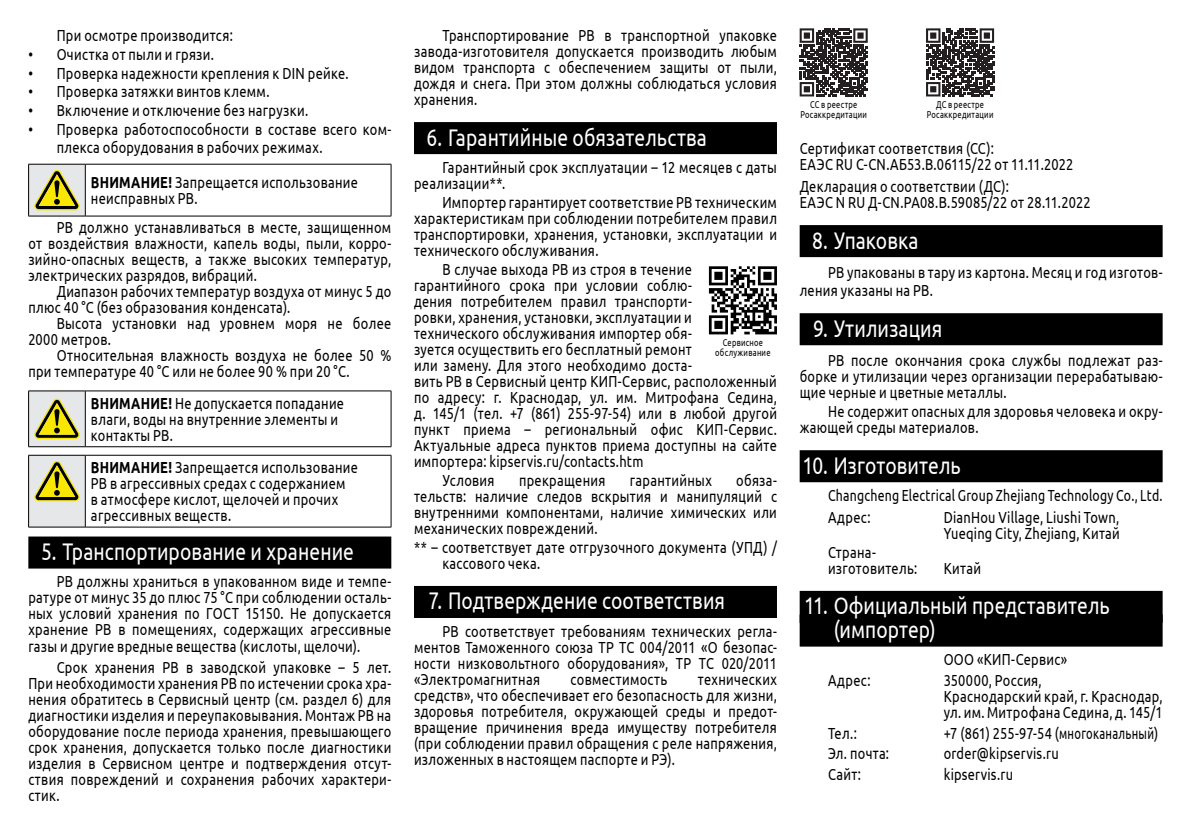
<style>
.page{position:relative;width:1191px;height:840px;background:#fff}
.page>*{position:absolute;margin:0;border:0;box-sizing:border-box;transform-origin:0 0}
.t1{font:24px/23.6px "Ubuntu";letter-spacing:.005em;color:#fff;scale:.8 1}
.t2{font:16px/16px "Ubuntu";letter-spacing:.025em;color:#000;scale:.8 1}
.t3{font:16px/21.6px "Ubuntu";letter-spacing:.025em;color:#000;scale:.77 1}
.t4{font:10px/10px "Ubuntu";letter-spacing:.035em;color:#000;text-align:center;scale:.75 1}
.s1{font-weight:700}
</style>
<div class="page">
<div style="left:28px;top:536px;width:363px;height:32px;background:#000"></div>
<div style="left:29px;top:164px;width:56px;height:52px;background:#e6e7e8"></div>
<hr style="left:28px;top:164px;width:57px;height:1px;background:#000">
<hr style="left:28px;top:164px;width:1px;height:52px;background:#000">
<hr style="left:85px;top:164px;width:306px;height:1px;background:#000">
<hr style="left:85px;top:164px;width:1px;height:52px;background:#000">
<hr style="left:391px;top:164px;width:1px;height:52px;background:#000">
<hr style="left:28px;top:215px;width:57px;height:1px;background:#000">
<hr style="left:85px;top:215px;width:306px;height:1px;background:#000">
<svg style="left:34px;top:170px;width:46px;height:40px"></svg>
<div style="left:29px;top:390px;width:56px;height:56px;background:#e6e7e8"></div>
<hr style="left:28px;top:390px;width:57px;height:1px;background:#000">
<hr style="left:28px;top:391px;width:1px;height:55px;background:#000">
<hr style="left:85px;top:390px;width:306px;height:1px;background:#000">
<hr style="left:85px;top:391px;width:1px;height:55px;background:#000">
<hr style="left:391px;top:391px;width:1px;height:55px;background:#000">
<hr style="left:28px;top:446px;width:57px;height:1px;background:#000">
<hr style="left:85px;top:446px;width:306px;height:1px;background:#000">
<svg style="left:34px;top:398px;width:46px;height:41px"></svg>
<div style="left:29px;top:455px;width:56px;height:72px;background:#e6e7e8"></div>
<hr style="left:28px;top:454px;width:57px;height:1px;background:#000">
<hr style="left:28px;top:455px;width:1px;height:71px;background:#000">
<hr style="left:85px;top:454px;width:306px;height:1px;background:#000">
<hr style="left:85px;top:455px;width:1px;height:71px;background:#000">
<hr style="left:391px;top:455px;width:1px;height:71px;background:#000">
<hr style="left:28px;top:526px;width:57px;height:1px;background:#000">
<hr style="left:85px;top:526px;width:306px;height:1px;background:#000">
<svg style="left:34px;top:461px;width:46px;height:40px"></svg>
<div style="left:414px;top:122px;width:363px;height:32px;background:#000"></div>
<div style="left:414px;top:585px;width:363px;height:32px;background:#000"></div>
<div style="left:799px;top:225px;width:363px;height:32px;background:#000"></div>
<div style="left:799px;top:313px;width:363px;height:32px;background:#000"></div>
<div style="left:799px;top:450px;width:363px;height:32px;background:#000"></div>
<div style="left:799px;top:590px;width:363px;height:32px;background:#000"></div>
<div style="left:799px;top:614px;width:363px;height:32px;background:#000"></div>
<svg style="left:709px;top:266px;width:68px;height:68px"></svg>
<svg style="left:799px;top:28px;width:68px;height:68px"></svg>
<svg style="left:926px;top:28px;width:68px;height:68px"></svg>
<p class="t2" style="left:57px;top:27px;width:222px">При осмотре производится:</p>
<p class="t2" style="left:28px;top:45px;width:234px">• Очистка от пыли и грязи.</p>
<p class="t2" style="left:28px;top:64px;width:402px">• Проверка надежности крепления к DIN рейке.</p>
<p class="t2" style="left:28px;top:83px;width:303px">• Проверка затяжки винтов клемм.</p>
<p class="t2" style="left:28px;top:102px;width:351px">• Включение и отключение без нагрузки.</p>
<p class="t2" style="left:57px;top:120px;width:420px;line-height:18px;text-indent:-28px">• Проверка работоспособности в составе всего ком&shy;плекса оборудования в рабочих режимах.</p>
<p class="t2" style="left:91px;top:174px;width:335px"><span class="s1">ВНИМАНИЕ!</span> Запрещается использование неисправных РВ.</p>
<p class="t2" style="left:28px;top:218px;width:455px;text-align:justify;text-indent:28px">РВ должно устанавливаться в месте, защищенном от воздействия влажности, капель воды, пыли, корро&shy;зийно-опасных веществ, а также высоких температур, электрических разрядов, вибраций.</p>
<p class="t2" style="left:28px;top:282px;width:455px;text-indent:28px">Диапазон рабочих температур воздуха от минус 5 до плюс 40 °С (без образования конденсата).</p>
<p class="t2" style="left:28px;top:314px;width:455px;text-indent:28px">Высота установки над уровнем моря не более<br>2000 метров.</p>
<p class="t2" style="left:28px;top:346px;width:455px;text-indent:28px">Относительная влажность воздуха не более 50 % при температуре 40 °С или не более 90 % при 20 °С.</p>
<p class="t2" style="left:91px;top:394px;width:318px"><span class="s1">ВНИМАНИЕ!</span> Не допускается попадание влаги, воды на внутренние элементы и контакты РВ.</p>
<p class="t2" style="left:91px;top:459px;width:335px"><span class="s1">ВНИМАНИЕ!</span> Запрещается использование РВ в агрессивных средах с содержанием<br>в атмосфере кислот, щелочей и прочих агрессивных веществ.</p>
<h1 class="t1" style="left:41px;top:538px;width:392px">5. Транспортирование и хранение</h1>
<p class="t2" style="left:28px;top:573px;width:455px;text-align:justify;text-indent:28px">РВ должны храниться в упакованном виде и темпе&shy;ратуре от минус 35 до плюс 75 °С при соблюдении осталь&shy;ных условий хранения по ГОСТ 15150. Не допускается хранение РВ в помещениях, содержащих агрессивные газы и другие вредные вещества (кислоты, щелочи).</p>
<p class="t2" style="left:28px;top:658px;width:455px;text-align:justify;text-indent:28px">Срок хранения РВ в заводской упаковке – 5 лет.<br>При необходимости хранения РВ по истечении срока хра&shy;нения обратитесь в Сервисный центр (см. раздел 6) для диагностики изделия и переупаковывания. Монтаж РВ на оборудование после периода хранения, превышающего срок хранения, допускается только после диагностики изделия в Сервисном центре и подтверждения отсут&shy;ствия повреждений и сохранения рабочих характери&shy;стик.</p>
<p class="t2" style="left:414px;top:27px;width:455px;text-align:justify;text-indent:28px">Транспортирование РВ в транспортной упаковке завода-изготовителя допускается производить любым видом транспорта с обеспечением защиты от пыли, дождя и снега. При этом должны соблюдаться условия хранения.</p>
<h1 class="t1" style="left:426px;top:124px;width:352px">6. Гарантийные обязательства</h1>
<p class="t2" style="left:414px;top:159px;width:455px;text-indent:28px">Гарантийный срок эксплуатации – 12 месяцев с даты реализации**.</p>
<p class="t2" style="left:414px;top:193px;width:455px;text-align:justify;text-indent:28px">Импортер гарантирует соответствие РВ техническим характеристикам при соблюдении потребителем правил транспортировки, хранения, установки, эксплуатации и технического обслуживания.</p>
<p class="t2" style="left:414px;top:260px;width:455px;text-indent:28px">В случае выхода РВ из строя в течение гарантийного срока при условии соблю-<br>дения потребителем правил транспорти-<br>ровки, хранения, установки, эксплуатации и технического обслуживания импортер обя-<br>зуется осуществить его бесплатный ремонт<br>или замену. Для этого необходимо доста-<br>вить РВ в Сервисный центр КИП-Сервис, расположенный по адресу: г. Краснодар, ул. им. Митрофана Седина, д. 145/1 (тел. +7 (861) 255-97-54) или в любой другой пункт приема – региональный офис КИП-Сервис.<br>Актуальные адреса пунктов приема доступны на сайте импортера: kipservis.ru/contacts.htm</p>
<p class="t2" style="left:442px;top:471px;width:67px">Условия</p>
<p class="t2" style="left:519px;top:471px;width:110px">прекращения</p>
<p class="t2" style="left:630px;top:471px;width:104px">гарантийных</p>
<p class="t4" style="left:715px;top:337px;width:75px">Сервисное обслуживание</p>
<p class="t2" style="left:414px;top:471px;width:455px;text-align:justify;text-indent:322px">обяза&shy;тельств: наличие следов вскрытия и манипуляций с внутренними компонентами, наличие химических или механических повреждений.</p>
<p class="t2" style="left:442px;top:538px;width:420px;text-indent:-28px">** – соответствует дате отгрузочного документа (УПД) / кассового чека.</p>
<h1 class="t1" style="left:428px;top:588px;width:372px">7. Подтверждение соответствия</h1>
<p class="t2" style="left:414px;top:622px;width:455px;text-align:justify;text-indent:28px">РВ соответствует требованиям технических регла&shy;ментов Таможенного союза ТР ТС 004/2011 «О безопас&shy;ности низковольтного оборудования», ТР ТС 020/2011 «Электромагнитная</p>
<p class="t2" style="left:414px;top:670px;width:455px;text-align:justify;text-indent:284px">технических средств», что обеспечивает его безопасность для жизни, здоровья потребителя, окружающей среды и предот&shy;вращение причинения вреда имуществу потребителя (при соблюдении правил обращения с реле напряжения, изложенных в настоящем паспорте и РЭ).</p>
<p class="t2" style="left:570px;top:670px;width:122px">совместимость</p>
<p class="t4" style="left:800px;top:99px;width:90px">СС в реестре<br>Росаккредитации</p>
<p class="t4" style="left:926px;top:99px;width:90px">ДС в реестре<br>Росаккредитации</p>
<p class="t2" style="left:799px;top:140px;width:343px">Сертификат соответствия (СС):<br>ЕАЭС RU С-CN.АБ53.В.06115/22 от 11.11.2022</p>
<p class="t2" style="left:799px;top:177px;width:365px">Декларация о соответствии (ДС):<br>ЕАЭС N RU Д-CN.РА08.В.59085/22 от 28.11.2022</p>
<h1 class="t1" style="left:812px;top:227px;width:134px">8. Упаковка</h1>
<p class="t2" style="left:799px;top:262px;width:455px;line-height:18px;text-indent:28px">РВ упакованы в тару из картона. Месяц и год изготов&shy;ления указаны на РВ.</p>
<h1 class="t1" style="left:813px;top:315px;width:163px">9. Утилизация</h1>
<p class="t2" style="left:799px;top:352px;width:455px;text-align:justify;text-indent:28px">РВ после окончания срока службы подлежат раз&shy;борке и утилизации через организации перерабатываю&shy;щие черные и цветные металлы.</p>
<p class="t2" style="left:799px;top:402px;width:455px;text-indent:28px">Не содержит опасных для здоровья человека и окру&shy;жающей среды материалов.</p>
<h1 class="t1" style="left:802px;top:452px;width:199px">10. Изготовитель</h1>
<p class="t3" style="left:828px;top:484px;width:436px">Changcheng Electrical Group Zhejiang Technology Co., Ltd.<br>Адрес:</p>
<p class="t2" style="left:943px;top:508px;width:222px">DianHou Village, Liushi Town,<br>Yueqing City, Zhejiang, Китай</p>
<p class="t2" style="left:828px;top:543px;width:113px">Страна&shy;изготовитель:</p>
<p class="t2" style="left:943px;top:559px;width:48px">Китай</p>
<h1 class="t1" style="left:833px;top:593px;width:347px;text-indent:-30px">11. Официальный представитель (импортер)</h1>
<p class="t2" style="left:943px;top:651px;width:156px">ООО «КИП-Сервис»</p>
<p class="t2" style="left:828px;top:671px;width:55px">Адрес:</p>
<p class="t2" style="left:943px;top:671px;width:275px">350000, Россия,<br>Краснодарский край, г. Краснодар, ул. им. Митрофана Седина, д. 145/1</p>
<p class="t2" style="left:828px;top:724px;width:38px">Тел.:</p>
<p class="t2" style="left:943px;top:724px;width:269px">+7 (861) 255-97-54 (многоканальный)</p>
<p class="t2" style="left:828px;top:744px;width:78px">Эл. почта:</p>
<p class="t2" style="left:943px;top:744px;width:145px">order@kipservis.ru</p>
<p class="t2" style="left:828px;top:765px;width:43px">Сайт:</p>
<p class="t2" style="left:943px;top:765px;width:88px">kipservis.ru</p>
</div>
